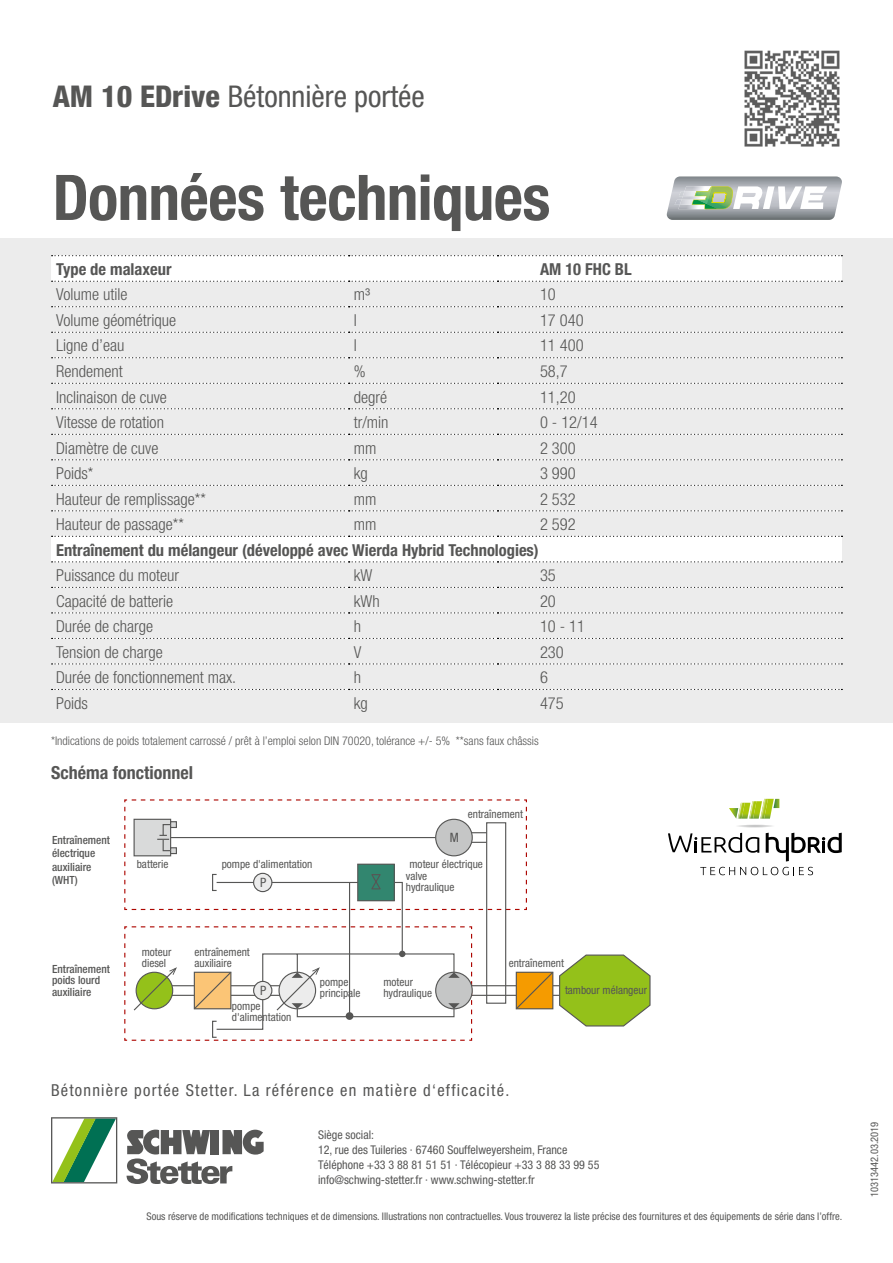
<style>
.page{position:relative;width:893px;height:1263px;background:#fff}
.page>*{position:absolute;margin:0;border:0;box-sizing:border-box;transform-origin:0 0}
.t1{font:700 condensed 63px "Helvetica Neue LT";letter-spacing:-.01em;color:#565655}
.t2{font:condensed 30px "Helvetica Neue LT";color:#565655}
.t3{font:700 condensed 18px "Helvetica Neue LT";color:#565655}
.t4{font:300 condensed 16.5px "Helvetica Neue LT";color:#565655}
.t5{font:700 condensed 16.5px "Helvetica Neue LT";color:#565655}
.t6{font:condensed 16.5px "Helvetica Neue LT";letter-spacing:.075em;color:#565655}
.t7{font:condensed 12.9px "Helvetica Neue LT";color:#565655}
.t8{font:condensed 12px/14.9px "Helvetica Neue LT";color:#565655}
.t9{font:300 condensed 12px "Helvetica Neue LT";color:#565655}
.t10{font:condensed 11.25px/11.2px "Helvetica Neue LT";color:#565655}
.t11{font:500 condensed 11.25px/13.4px "Helvetica Neue LT";color:#565655}
.t12{font:condensed 10.5px "Helvetica Neue LT";color:#565655}
.s1{font-weight:800}
</style>
<div class="page">
<svg style="left:127px;top:1129px;width:137px;height:55px"></svg>
<svg style="left:51px;top:1117px;width:66px;height:66px"></svg>
<svg style="left:667px;top:176px;width:175px;height:44px"></svg>
<svg style="left:700px;top:867px;width:113px;height:8px"></svg>
<svg style="left:729px;top:799px;width:51px;height:28px"></svg>
<svg style="left:668px;top:833px;width:91px;height:20px"></svg>
<svg style="left:766px;top:833px;width:76px;height:28px"></svg>
<div style="left:0;top:238px;width:893px;height:485px;background:#ececec"></div>
<img style="left:744px;top:50px;width:96px;height:97px">
<svg style="left:51px;top:255px;width:791px;height:27px;background:#f9f9f9"></svg>
<svg style="left:52px;top:306px;width:790px;height:1px"></svg>
<svg style="left:52px;top:332px;width:790px;height:1px"></svg>
<svg style="left:52px;top:357px;width:790px;height:1px"></svg>
<svg style="left:52px;top:383px;width:790px;height:1px"></svg>
<svg style="left:52px;top:408px;width:790px;height:1px"></svg>
<svg style="left:52px;top:434px;width:790px;height:1px"></svg>
<svg style="left:52px;top:459px;width:790px;height:1px"></svg>
<svg style="left:52px;top:485px;width:790px;height:1px"></svg>
<svg style="left:52px;top:510px;width:790px;height:1px"></svg>
<div style="left:51px;top:536px;width:791px;height:26px;background:#fff"></div>
<svg style="left:52px;top:536px;width:790px;height:1px"></svg>
<svg style="left:52px;top:561px;width:790px;height:1px"></svg>
<svg style="left:52px;top:587px;width:790px;height:1px"></svg>
<svg style="left:52px;top:612px;width:790px;height:1px"></svg>
<svg style="left:52px;top:638px;width:790px;height:1px"></svg>
<svg style="left:52px;top:663px;width:790px;height:1px"></svg>
<svg style="left:52px;top:689px;width:790px;height:1px"></svg>
<svg style="left:124px;top:799px;width:527px;height:242px"></svg>
<h2 class="t2" style="left:53px;top:79px;width:374px"><span class="s1">AM 10 EDrive</span> Bétonnière portée</h2>
<h1 class="t1" style="left:53px;top:159px;width:499px">Données techniques</h1>
<p class="t5" style="left:56px;top:259px;width:117px">Type de malaxeur</p>
<p class="t5" style="left:540px;top:259px;width:93px">AM 10 FHC BL</p>
<p class="t4" style="left:56px;top:285px;width:73px">Volume utile</p>
<p class="t4" style="left:354px;top:285px;width:18px">m³</p>
<p class="t4" style="left:540px;top:285px;width:17px">10</p>
<p class="t4" style="left:56px;top:311px;width:122px">Volume géométrique</p>
<p class="t4" style="left:354px;top:311px;width:5px">l</p>
<p class="t4" style="left:540px;top:311px;width:45px">17 040</p>
<p class="t4" style="left:56px;top:336px;width:70px">Ligne d’eau</p>
<p class="t4" style="left:354px;top:336px;width:5px">l</p>
<p class="t4" style="left:540px;top:336px;width:45px">11 400</p>
<p class="t4" style="left:56px;top:362px;width:68px">Rendement</p>
<p class="t4" style="left:354px;top:362px;width:13px">%</p>
<p class="t4" style="left:540px;top:362px;width:29px">58,7</p>
<p class="t4" style="left:56px;top:387px;width:112px">Inclinaison de cuve</p>
<p class="t4" style="left:354px;top:387px;width:35px">degré</p>
<p class="t4" style="left:540px;top:387px;width:37px">11,20</p>
<p class="t4" style="left:56px;top:413px;width:109px">Vitesse de rotation</p>
<p class="t4" style="left:354px;top:413px;width:36px">tr/min</p>
<p class="t4" style="left:540px;top:413px;width:59px">0 - 12/14</p>
<p class="t4" style="left:56px;top:438px;width:104px">Diamètre de cuve</p>
<p class="t4" style="left:354px;top:438px;width:24px">mm</p>
<p class="t4" style="left:540px;top:438px;width:37px">2 300</p>
<p class="t4" style="left:56px;top:464px;width:39px">Poids*</p>
<p class="t4" style="left:354px;top:464px;width:16px">kg</p>
<p class="t4" style="left:540px;top:464px;width:37px">3 990</p>
<p class="t4" style="left:56px;top:489px;width:151px">Hauteur de remplissage**</p>
<p class="t4" style="left:354px;top:489px;width:24px">mm</p>
<p class="t4" style="left:540px;top:489px;width:37px">2 532</p>
<p class="t4" style="left:56px;top:515px;width:129px">Hauteur de passage**</p>
<p class="t4" style="left:354px;top:515px;width:24px">mm</p>
<p class="t4" style="left:540px;top:515px;width:37px">2 592</p>
<p class="t5" style="left:56px;top:540px;width:484px">Entraînement du mélangeur (développé avec Wierda Hybrid Technologies)</p>
<p class="t4" style="left:56px;top:566px;width:125px">Puissance du moteur</p>
<p class="t4" style="left:354px;top:566px;width:20px">kW</p>
<p class="t4" style="left:540px;top:566px;width:17px">35</p>
<p class="t4" style="left:56px;top:591px;width:119px">Capacité de batterie</p>
<p class="t4" style="left:354px;top:591px;width:27px">kWh</p>
<p class="t4" style="left:540px;top:591px;width:17px">20</p>
<p class="t4" style="left:56px;top:617px;width:99px">Durée de charge</p>
<p class="t4" style="left:354px;top:617px;width:9px">h</p>
<p class="t4" style="left:540px;top:617px;width:47px">10 - 11</p>
<p class="t4" style="left:56px;top:642px;width:108px">Tension de charge</p>
<p class="t4" style="left:354px;top:642px;width:9px">V</p>
<p class="t4" style="left:540px;top:642px;width:25px">230</p>
<p class="t4" style="left:56px;top:668px;width:181px">Durée de fonctionnement max.</p>
<p class="t4" style="left:354px;top:668px;width:9px">h</p>
<p class="t4" style="left:540px;top:668px;width:9px">6</p>
<p class="t4" style="left:56px;top:693px;width:33px">Poids</p>
<p class="t4" style="left:354px;top:693px;width:16px">kg</p>
<p class="t4" style="left:540px;top:693px;width:25px">475</p>
<p class="t9" style="left:51px;top:734px;width:489px">*Indications de poids totalement carrossé / prêt à l’emploi selon DIN 70020, tolérance +/- 5% **sans faux châssis</p>
<p class="t3" style="left:51px;top:762px;width:144px">Schéma fonctionnel</p>
<p class="t11" style="left:52px;top:833px;width:59px">Entraînement électrique auxiliaire (WHT)</p>
<p class="t10" style="left:137px;top:859px;width:33px">batterie</p>
<p class="t10" style="left:222px;top:859px;width:92px">pompe d'alimentation</p>
<p class="t7" style="left:260px;top:875px;width:8px">P</p>
<p class="t7" style="left:450px;top:830px;width:11px">M</p>
<p class="t10" style="left:468px;top:808px;width:57px">entraînement</p>
<p class="t10" style="left:406px;top:859px;width:79px;text-indent:4px">moteur électrique valve<br>hydraulique</p>
<p class="t11" style="left:52px;top:963px;width:59px;line-height:11.2px">Entraînement poids lourd auxiliaire</p>
<p class="t10" style="left:142px;top:946px;width:31px">moteur diesel</p>
<p class="t10" style="left:195px;top:946px;width:57px">entraînement auxiliaire</p>
<p class="t10" style="left:509px;top:958px;width:57px">entraînement</p>
<p class="t7" style="left:260px;top:983px;width:8px">P</p>
<p class="t10" style="left:232px;top:1000px;width:61px">pompe d'alimentation</p>
<p class="t10" style="left:320px;top:976px;width:42px">pompe principale</p>
<p class="t10" style="left:383px;top:976px;width:50px">moteur hydraulique</p>
<p class="t10" style="left:565px;top:984px;width:84px">tambour mélangeur</p>
<p class="t6" style="left:51px;top:1081px;width:460px">Bétonnière portée Stetter. La référence en matière d‘efficacité.</p>
<p class="t8" style="left:318px;top:1127px;width:283px">Siège social:<br>12, rue des Tuileries · 67460 Souffelweyersheim, France Téléphone +33 3 88 81 51 51 · Télécopieur +33 3 88 33 99 55 info@schwing-stetter.fr · www.schwing-stetter.fr</p>
<p class="t12" style="left:147px;top:1210px;width:697px">Sous réserve de modifications techniques et de dimensions. Illustrations non contractuelles. Vous trouverez la liste précise des fournitures et des équipements de série dans l’offre.</p>
<p class="t12" style="left:868px;top:1197px;width:77px;rotate:-90deg">10313442.03.2019</p>
</div>
